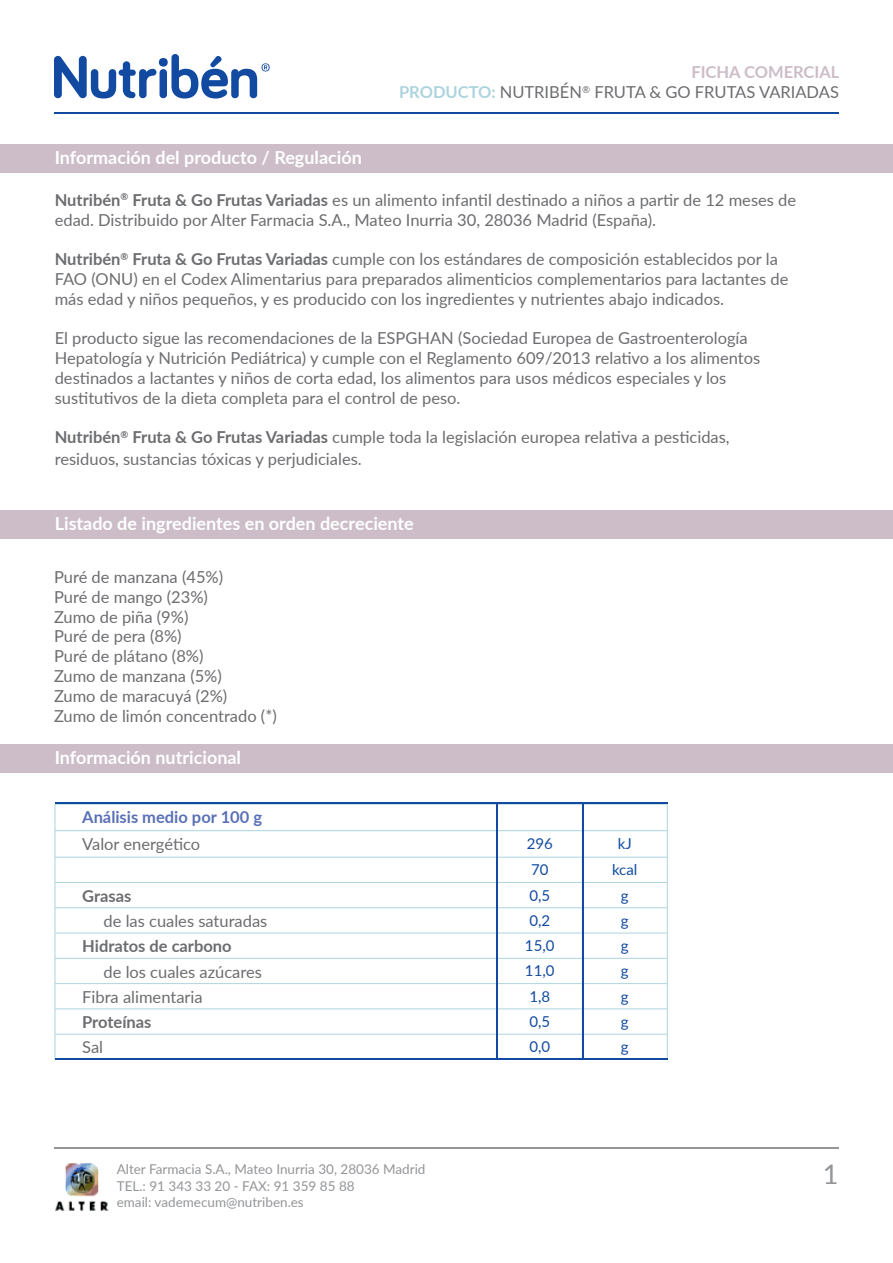
<style>
.page{position:relative;width:893px;height:1263px;background:#fff}
.page>*{position:absolute;margin:0;border:0;box-sizing:border-box;transform-origin:0 0}
.t1{font:27px "Lato";color:#939598}
.t2{font:700 18px "Lato";color:#fff}
.t3{font:16.5px/19.8px "Lato";color:#6c6d70}
.t4{font:700 16.5px "Lato";color:#6c6d70}
.t5{font:700 16.5px "Lato";color:#5a70b6}
.t6{font:15px "Lato";color:#114aa0}
.t7{font:13.5px/16.2px "Lato";color:#939598}
.s1{font-weight:700;color:#ccbdc9}
.s2{font-weight:700;color:#add4de}
.s3{font-weight:700}
</style>
<div class="page">
<svg style="left:54px;top:56px;width:102px;height:43px"></svg>
<div style="left:160px;top:69px;width:7px;height:29px;background:#114aa0;border-radius:4px"></div>
<div style="left:159px;top:58px;width:9px;height:9px;background:#114aa0;border-radius:50%"></div>
<svg style="left:171px;top:54px;width:99px;height:45px"></svg>
<hr style="left:55px;top:113px;width:784px;height:1px;background:#114aa0">
<hr style="left:55px;top:1148px;width:784px;height:1px;background:#939598">
<img style="left:55px;top:1163px;width:53px;height:47px">
<div style="left:0;top:144px;width:893px;height:28px;background:#ccbdc9"></div>
<div style="left:0;top:510px;width:893px;height:28px;background:#ccbdc9"></div>
<div style="left:0;top:744px;width:893px;height:28px;background:#ccbdc9"></div>
<hr style="left:55px;top:804px;width:442px;height:1px;background:#add4de">
<hr style="left:497px;top:804px;width:85px;height:1px;background:#add4de">
<hr style="left:582px;top:804px;width:85px;height:1px;background:#add4de">
<hr style="left:55px;top:830px;width:442px;height:1px;background:#add4de">
<hr style="left:497px;top:830px;width:85px;height:1px;background:#add4de">
<hr style="left:582px;top:830px;width:85px;height:1px;background:#add4de">
<hr style="left:55px;top:857px;width:442px;height:1px;background:#add4de">
<hr style="left:497px;top:857px;width:85px;height:1px;background:#add4de">
<hr style="left:582px;top:857px;width:85px;height:1px;background:#add4de">
<hr style="left:55px;top:882px;width:442px;height:1px;background:#add4de">
<hr style="left:497px;top:882px;width:85px;height:1px;background:#add4de">
<hr style="left:582px;top:882px;width:85px;height:1px;background:#add4de">
<hr style="left:55px;top:907px;width:442px;height:1px;background:#add4de">
<hr style="left:497px;top:907px;width:85px;height:1px;background:#add4de">
<hr style="left:582px;top:907px;width:85px;height:1px;background:#add4de">
<hr style="left:55px;top:933px;width:442px;height:1px;background:#add4de">
<hr style="left:497px;top:933px;width:85px;height:1px;background:#add4de">
<hr style="left:582px;top:933px;width:85px;height:1px;background:#add4de">
<hr style="left:55px;top:958px;width:442px;height:1px;background:#add4de">
<hr style="left:497px;top:958px;width:85px;height:1px;background:#add4de">
<hr style="left:582px;top:958px;width:85px;height:1px;background:#add4de">
<hr style="left:55px;top:983px;width:442px;height:1px;background:#add4de">
<hr style="left:497px;top:983px;width:85px;height:1px;background:#add4de">
<hr style="left:582px;top:983px;width:85px;height:1px;background:#add4de">
<hr style="left:55px;top:1009px;width:442px;height:1px;background:#add4de">
<hr style="left:497px;top:1009px;width:85px;height:1px;background:#add4de">
<hr style="left:582px;top:1009px;width:85px;height:1px;background:#add4de">
<hr style="left:55px;top:1034px;width:442px;height:1px;background:#add4de">
<svg style="left:55px;top:804px;width:1px;height:255px"></svg>
<hr style="left:497px;top:1034px;width:85px;height:1px;background:#add4de">
<hr style="left:582px;top:1034px;width:85px;height:1px;background:#add4de">
<svg style="left:667px;top:804px;width:1px;height:255px"></svg>
<hr style="left:55px;top:802px;width:612px;height:1px;background:#114aa0">
<hr style="left:55px;top:1059px;width:612px;height:1px;background:#114aa0">
<hr style="left:496px;top:802px;width:2px;height:257px;background:#114aa0">
<hr style="left:582px;top:802px;width:1px;height:257px;background:#114aa0">
<p class="t3" style="left:399px;top:62px;width:442px;text-align:right"><span class="s1">FICHA COMERCIAL<br></span><span class="s2">PRODUCTO:</span> NUTRIBÉN<sup>®</sup> FRUTA &amp; GO FRUTAS VARIADAS</p>
<p class="t2" style="left:55px;top:145px;width:309px">Información del producto / Regulación</p>
<p class="t3" style="left:55px;top:189px;width:743px"><span class="s3">Nutribén</span><sup>®</sup> <span class="s3">Fruta &amp; Go Frutas Variadas</span> es un alimento infantil destinado a niños a partir de 12 meses de edad. Distribuido por Alter Farmacia S.A., Mateo Inurria 30, 28036 Madrid (España).</p>
<p class="t3" style="left:55px;top:249px;width:735px"><span class="s3">Nutribén</span><sup>®</sup> <span class="s3">Fruta &amp; Go Frutas Variadas</span> cumple con los estándares de composición establecidos por la<br>FAO (ONU) en el Codex Alimentarius para preparados alimenticios complementarios para lactantes de más edad y niños pequeños, y es producido con los ingredientes y nutrientes abajo indicados.</p>
<p class="t3" style="left:55px;top:328px;width:707px">El producto sigue las recomendaciones de la ESPGHAN (Sociedad Europea de Gastroenterología Hepatología y Nutrición Pediátrica) y cumple con el Reglamento 609/2013 relativo a los alimentos destinados a lactantes y niños de corta edad, los alimentos para usos médicos especiales y los sustitutivos de la dieta completa para el control de peso.</p>
<p class="t3" style="left:55px;top:426px;width:676px;line-height:21.6px"><span class="s3">Nutribén</span><sup>®</sup> <span class="s3">Fruta &amp; Go Frutas Variadas</span> cumple toda la legislación europea relativa a pesticidas, residuos, sustancias tóxicas y perjudiciales.</p>
<p class="t2" style="left:55px;top:510px;width:361px">Listado de ingredientes en orden decreciente</p>
<p class="t3" style="left:54px;top:566px;width:224px">Puré de manzana (45%)<br>Puré de mango (23%)<br>Zumo de piña (9%)<br>Puré de pera (8%)<br>Puré de plátano (8%)<br>Zumo de manzana (5%)<br>Zumo de maracuyá (2%)<br>Zumo de limón concentrado (*)</p>
<p class="t2" style="left:55px;top:745px;width:188px">Información nutricional</p>
<p class="t5" style="left:82px;top:805px;width:181px">Análisis medio por 100 g</p>
<p class="t3" style="left:82px;top:833px;width:120px">Valor energético</p>
<p class="t6" style="left:527px;top:832px;width:28px">296</p>
<p class="t6" style="left:618px;top:832px;width:15px">kJ</p>
<p class="t6" style="left:531px;top:859px;width:19px">70</p>
<p class="t6" style="left:612px;top:859px;width:27px">kcal</p>
<p class="t4" style="left:82px;top:883px;width:51px">Grasas</p>
<p class="t6" style="left:529px;top:884px;width:22px">0,5</p>
<p class="t6" style="left:621px;top:884px;width:9px">g</p>
<p class="t3" style="left:103px;top:910px;width:165px">de las cuales saturadas</p>
<p class="t6" style="left:529px;top:910px;width:22px">0,2</p>
<p class="t6" style="left:621px;top:910px;width:9px">g</p>
<p class="t4" style="left:82px;top:934px;width:151px">Hidratos de carbono</p>
<p class="t6" style="left:525px;top:935px;width:31px">15,0</p>
<p class="t6" style="left:621px;top:935px;width:9px">g</p>
<p class="t3" style="left:103px;top:961px;width:160px">de los cuales azúcares</p>
<p class="t6" style="left:525px;top:960px;width:31px">11,0</p>
<p class="t6" style="left:621px;top:960px;width:9px">g</p>
<p class="t3" style="left:82px;top:986px;width:122px">Fibra alimentaria</p>
<p class="t6" style="left:529px;top:985px;width:22px">1,8</p>
<p class="t6" style="left:621px;top:985px;width:9px">g</p>
<p class="t4" style="left:82px;top:1010px;width:71px">Proteínas</p>
<p class="t6" style="left:529px;top:1011px;width:22px">0,5</p>
<p class="t6" style="left:621px;top:1011px;width:9px">g</p>
<p class="t3" style="left:82px;top:1037px;width:22px">Sal</p>
<p class="t6" style="left:529px;top:1036px;width:22px">0,0</p>
<p class="t6" style="left:621px;top:1036px;width:9px">g</p>
<p class="t7" style="left:117px;top:1161px;width:310px">Alter Farmacia S.A., Mateo Inurria 30, 28036 Madrid<br>TEL.: 91 343 33 20 - FAX: 91 359 85 88<br>email: vademecum@nutriben.es</p>
<h1 class="t1" style="left:823px;top:1155px;width:17px">1</h1>
</div>
